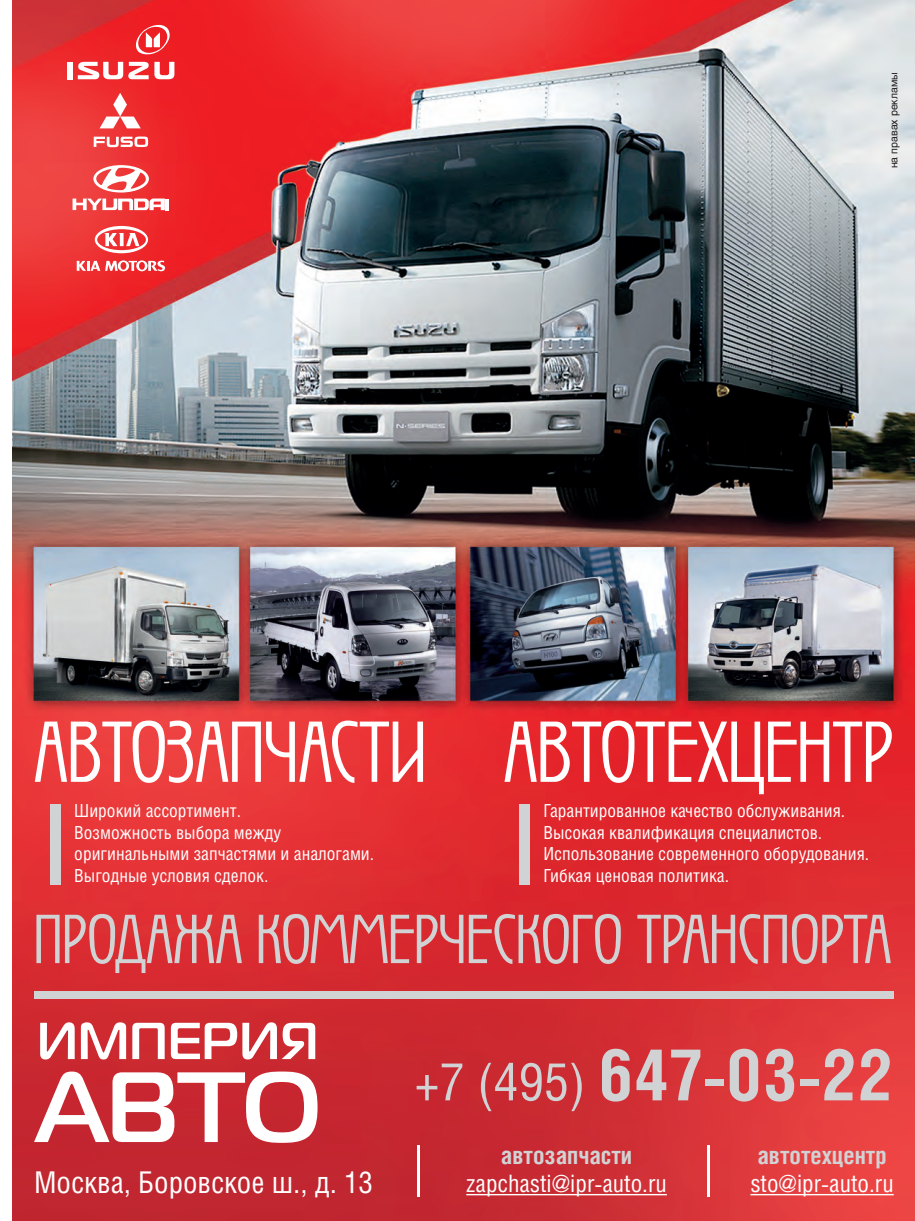
<style>
.page{position:relative;width:915px;height:1221px;background:#fff}
.page>*{position:absolute;margin:0;border:0;box-sizing:border-box;transform-origin:0 0}
.t1{font:700 99.45px "Magistral C";color:#fff}
.t2{font:75px "Secession";color:#fff}
.t3{font:700 71.55px "Helios Cond";color:#d1d2d4}
.t4{font:60.15px "Secession";color:#d1d2d4}
.t5{font:700 51.75px "Magistral C";color:#fff}
.t6{font:30px "Helios Cond";color:#fff}
.t7{font:24px/28.8px "Helios Cond";color:#fff;text-align:center}
.t8{font:18px/21.6px "Helios Cond";color:#fff}
.t9{font:10.5px "Helios";color:#231f20}
.s1{font-weight:400;font-size:52.05px}
.s2{font-weight:700;color:#d1d2d4}
</style>
<div class="page">
<img style="left:13px;top:0;width:901px;height:1220px">
<hr style="left:466px;top:1193px;width:200px;height:2px;background:#fff">
<div style="left:50px;top:804px;width:10px;height:80px;background:#d1d2d4"></div>
<div style="left:519px;top:804px;width:10px;height:80px;background:#d1d2d4"></div>
<div style="left:34px;top:991px;width:859px;height:7px;background:#d1d2d4"></div>
<hr style="left:750px;top:1193px;width:143px;height:2px;background:#fff">
<hr style="left:417px;top:1145px;width:2px;height:51px;background:#fff">
<hr style="left:707px;top:1145px;width:2px;height:51px;background:#fff">
<svg style="left:72px;top:198px;width:93px;height:12px"></svg>
<hr style="left:165px;top:198px;width:4px;height:12px;background:#fff">
<svg style="left:93px;top:165px;width:56px;height:27px"></svg>
<svg style="left:94px;top:136px;width:54px;height:11px"></svg>
<svg style="left:99px;top:93px;width:42px;height:35px"></svg>
<div style="left:67px;top:62px;width:6px;height:17px;background:#fff"></div>
<svg style="left:78px;top:22px;width:96px;height:57px"></svg>
<svg style="left:95px;top:226px;width:53px;height:27px"></svg>
<svg style="left:77px;top:260px;width:88px;height:11px"></svg>
<p class="t9" style="left:887px;top:168px;width:98px;rotate:-90deg">на правах рекламы</p>
<p class="t2" style="left:34px;top:708px;width:393px">АВТОЗАПЧАСТИ</p>
<p class="t2" style="left:503px;top:708px;width:391px">АВТОТЕХЦЕНТР</p>
<p class="t8" style="left:74px;top:799px;width:301px">Широкий аcсортимент.<br>Возможность выбора между оригинальными запчастями и аналогами.<br>Выгодные условия сделок.</p>
<p class="t8" style="left:543px;top:799px;width:327px">Гарантированное качество обслуживания.<br>Высокая квалификация специалистов.<br>Использование современного оборудования.<br>Гибкая ценовая политика.</p>
<p class="t4" style="left:34px;top:903px;width:858px">ПРОДАЖА КОММЕРЧЕСКОГО ТРАНСПОРТА</p>
<p class="t5" style="left:37px;top:1009px;width:283px">ИМПЕРИЯ</p>
<p class="t1" style="left:37px;top:1047px;width:286px">АВТО</p>
<p class="t6" style="left:34px;top:1163px;width:340px">Москва, Боровское ш., д. 13</p>
<p class="t3" style="left:414px;top:1031px;width:480px"><span class="s1">+7 (495)</span> 647-03-22</p>
<p class="t7" style="left:466px;top:1140px;width:202px"><span class="s2">автозапчасти </span>zapchasti@ipr-auto.ru</p>
<p class="t7" style="left:750px;top:1140px;width:145px;text-align:left"><span class="s2">автотехцентр </span>sto@ipr-auto.ru</p>
</div>
